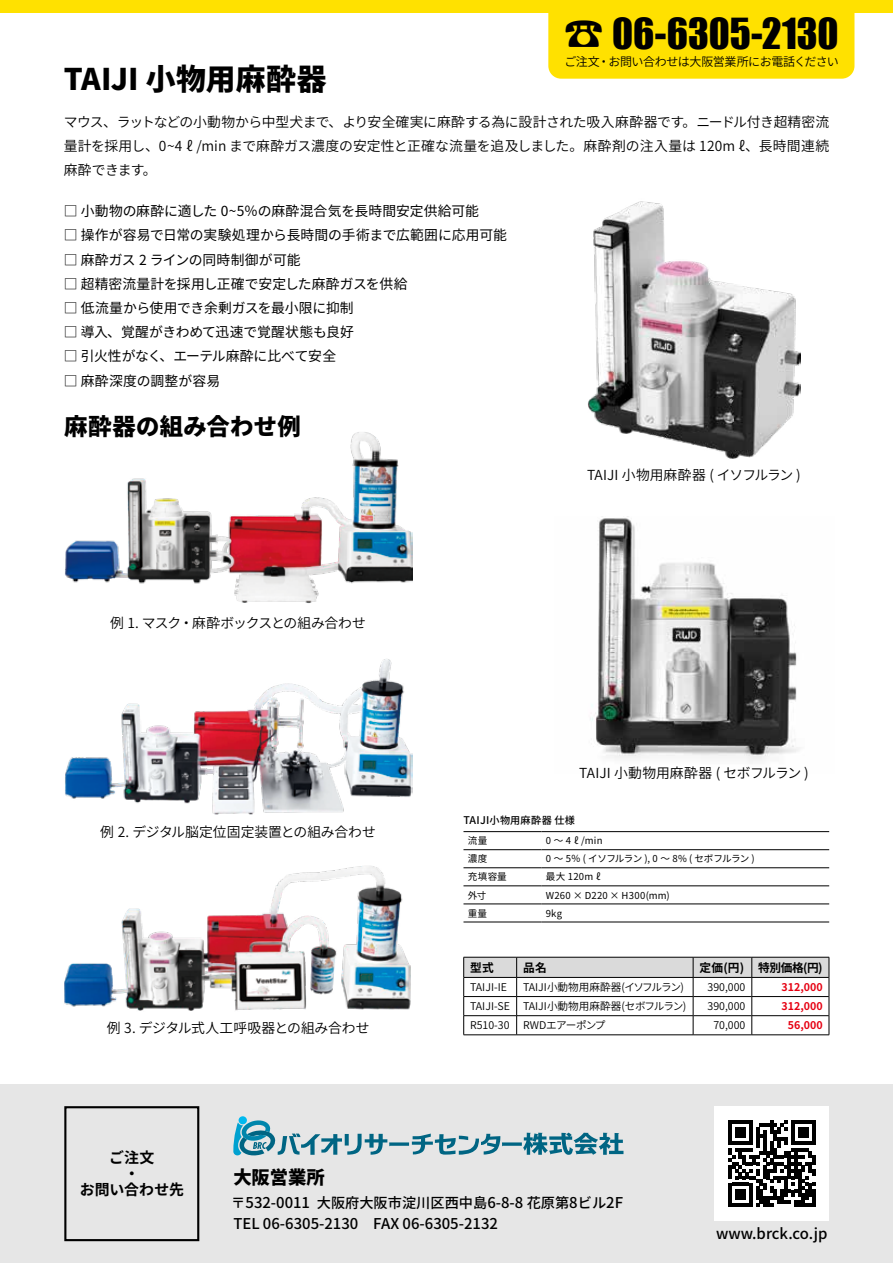
<style>
.page{position:relative;width:893px;height:1263px;background:#fff}
.page>*{position:absolute;margin:0;border:0;box-sizing:border-box;transform-origin:0 0}
.t1{font:39.3px "Impact";letter-spacing:-.005em;color:#000}
.t2{font:800 29.7px "Source Han Sans JP";color:#000}
.t3{font:800 23.4px "Source Han Sans JP";letter-spacing:.01em;color:#000}
.t4{font:900 19.2px "Kinto Sans";color:#000}
.t5{font:500 14.85px/21.3px "Kinto Sans";color:#000}
.t6{font:700 14.85px/15.9px "Source Han Sans JP";letter-spacing:.005em;color:#000;text-align:center}
.t7{font:13.8px/24.2px "Source Han Sans JP";letter-spacing:-.005em;color:#000;text-align:justify}
.t8{font:13.8px "Source Han Sans JP";color:#000}
.t9{font:13.8px "Source Han Sans JP";letter-spacing:-.04em;color:#000}
.t10{font:12px "Source Han Sans JP";letter-spacing:-.035em;color:#000}
.t11{font:700 11.7px "Source Han Sans JP";color:#000}
.t12{font:10.65px "Source Han Sans JP";color:#000}
.t13{font:700 10.65px "Source Han Sans JP";color:#e60012}
.t14{font:500 10.65px "Kinto Sans";letter-spacing:.015em;color:#000}
.t15{font:10.65px "Source Han Sans JP";letter-spacing:-.04em;color:#000}
.t16{font:9.6px "Source Han Sans JP";letter-spacing:.015em;color:#000}
.t17{font:9.6px "Source Han Sans JP";letter-spacing:-.055em;color:#000}
.s1{font-family:"Source Han Sans JP"}
</style>
<div class="page">
<div style="left:0;top:1084px;width:893px;height:179px;background:#e6e6e6"></div>
<hr style="left:463px;top:849px;width:78px;height:1px;background:#000">
<hr style="left:541px;top:849px;width:288px;height:1px;background:#000">
<hr style="left:463px;top:867px;width:78px;height:1px;background:#000">
<hr style="left:541px;top:867px;width:288px;height:1px;background:#000">
<hr style="left:463px;top:885px;width:78px;height:1px;background:#000">
<hr style="left:541px;top:885px;width:288px;height:1px;background:#000">
<hr style="left:463px;top:904px;width:78px;height:1px;background:#000">
<hr style="left:541px;top:904px;width:288px;height:1px;background:#000">
<hr style="left:463px;top:922px;width:78px;height:1px;background:#000">
<hr style="left:541px;top:922px;width:288px;height:1px;background:#000">
<hr style="left:463px;top:831px;width:78px;height:1px;background:#000">
<hr style="left:541px;top:831px;width:288px;height:1px;background:#000">
<img style="left:65px;top:432px;width:347px;height:171px">
<img style="left:65px;top:659px;width:347px;height:156px">
<img style="left:64px;top:866px;width:347px;height:145px">
<div style="left:0;top:0;width:893px;height:13px;background:#ffe100"></div>
<img style="left:588px;top:201px;width:213px;height:258px">
<div style="left:548px;top:13px;width:306px;height:66px;background:#ffe100"></div>
<div style="left:239px;top:1116px;width:8px;height:8px;background:#00b9ef;border-radius:50%"></div>
<svg style="left:233px;top:1119px;width:390px;height:37px"></svg>
<div style="left:64px;top:1106px;width:135px;height:135px;border:2px solid #000"></div>
<div style="left:714px;top:1106px;width:115px;height:115px;background:#fff"></div>
<svg style="left:728px;top:1120px;width:87px;height:87px"></svg>
<hr style="left:463px;top:1034px;width:54px;height:1px;background:#000">
<hr style="left:517px;top:1034px;width:176px;height:1px;background:#000">
<hr style="left:693px;top:1034px;width:59px;height:1px;background:#000">
<hr style="left:752px;top:1034px;width:77px;height:1px;background:#000">
<svg style="left:463px;top:957px;width:367px;height:77px"></svg>
<img style="left:590px;top:516px;width:209px;height:247px">
<h1 class="t1" style="left:564px;top:3px;width:276px"><span class="s1">☎</span> 06-6305-2130</h1>
<p class="t10" style="left:564px;top:55px;width:276px">ご注文・お問い合わせは大阪営業所にお電話ください</p>
<h2 class="t2" style="left:64px;top:62px;width:264px">TAIJI 小物用麻酔器</h2>
<p class="t7" style="left:64px;top:110px;width:767px">マウス、ラットなどの小動物から中型犬まで、より安全確実に麻酔する為に設計された吸入麻酔器です。ニードル付き超精密流量計を採用し、0~4 ℓ /min まで麻酔ガス濃度の安定性と正確な流量を追及しました。麻酔剤の注入量は 120m ℓ、長時間連続麻酔できます。</p>
<p class="t8" style="left:64px;top:203px;width:417px">□ 小動物の麻酔に適した 0~5％の麻酔混合気を長時間安定供給可能</p>
<p class="t8" style="left:64px;top:228px;width:445px">□ 操作が容易で日常の実験処理から長時間の手術まで広範囲に応用可能</p>
<p class="t8" style="left:64px;top:252px;width:238px">□ 麻酔ガス 2 ラインの同時制御が可能</p>
<p class="t8" style="left:64px;top:276px;width:345px">□ 超精密流量計を採用し正確で安定した麻酔ガスを供給</p>
<p class="t8" style="left:64px;top:300px;width:292px">□ 低流量から使用でき余剰ガスを最小限に抑制</p>
<p class="t8" style="left:64px;top:324px;width:292px">□ 導入、覚醒がきわめて迅速で覚醒状態も良好</p>
<p class="t8" style="left:64px;top:349px;width:274px">□ 引火性がなく、エーテル麻酔に比べて安全</p>
<p class="t8" style="left:64px;top:373px;width:158px">□ 麻酔深度の調整が容易</p>
<h3 class="t3" style="left:64px;top:413px;width:238px">麻酔器の組み合わせ例</h3>
<p class="t9" style="left:110px;top:615px;width:257px">例 1. マスク・麻酔ボックスとの組み合わせ</p>
<p class="t7" style="left:100px;top:820px;width:277px">例 2. デジタル脳定位固定装置との組み合わせ</p>
<p class="t7" style="left:107px;top:1016px;width:264px">例 3. デジタル式人工呼吸器との組み合わせ</p>
<p class="t7" style="left:587px;top:463px;width:215px">TAIJI 小物用麻酔器 ( イソフルラン )</p>
<p class="t7" style="left:579px;top:761px;width:231px">TAIJI 小動物用麻酔器 ( セボフルラン )</p>
<p class="t14" style="left:463px;top:814px;width:113px">TAIJI小物用麻酔器 仕様</p>
<p class="t16" style="left:468px;top:835px;width:21px">流量</p>
<p class="t16" style="left:546px;top:835px;width:58px">0～4ℓ/min</p>
<p class="t16" style="left:468px;top:853px;width:21px">濃度</p>
<p class="t17" style="left:546px;top:853px;width:211px">0 ～ 5％ ( イソフルラン ), 0 ～ 8% ( セボフルラン )</p>
<p class="t16" style="left:468px;top:871px;width:41px">充填容量</p>
<p class="t16" style="left:546px;top:871px;width:56px">最大 120m ℓ</p>
<p class="t16" style="left:468px;top:889px;width:20px">外寸</p>
<p class="t16" style="left:546px;top:889px;width:126px">W260 × D220 × H300(mm)</p>
<p class="t16" style="left:468px;top:908px;width:21px">重量</p>
<p class="t16" style="left:546px;top:908px;width:18px">9kg</p>
<p class="t11" style="left:470px;top:961px;width:25px">型式</p>
<p class="t11" style="left:523px;top:961px;width:25px">品名</p>
<p class="t11" style="left:699px;top:961px;width:125px">定価(円) 特別価格(円)</p>
<p class="t12" style="left:470px;top:981px;width:38px">TAIJI-IE</p>
<p class="t12" style="left:523px;top:981px;width:163px">TAIJI小動物用麻酔器(イソフルラン)</p>
<p class="t12" style="left:707px;top:981px;width:39px">390,000</p>
<p class="t13" style="left:782px;top:981px;width:43px">312,000</p>
<p class="t12" style="left:470px;top:1000px;width:218px">TAIJI-SE TAIJI小動物用麻酔器(セボフルラン)</p>
<p class="t12" style="left:707px;top:1000px;width:39px">390,000</p>
<p class="t13" style="left:782px;top:1000px;width:43px">312,000</p>
<p class="t12" style="left:470px;top:1019px;width:41px">R510-30</p>
<p class="t15" style="left:523px;top:1019px;width:84px">RWDエアーポンプ</p>
<p class="t12" style="left:713px;top:1019px;width:34px">70,000</p>
<p class="t13" style="left:788px;top:1019px;width:36px">56,000</p>
<p class="t6" style="left:80px;top:1150px;width:106px">ご注文<br>・<br>お問い合わせ先</p>
<h3 class="t4" style="left:233px;top:1166px;width:93px">大阪営業所</h3>
<p class="t5" style="left:231px;top:1192px;width:393px">〒532-0011 大阪府大阪市淀川区西中島6-8-8 花原第8ビル2F<br>TEL 06-6305-2130　FAX 06-6305-2132</p>
<p class="t5" style="left:716px;top:1223px;width:113px">www.brck.co.jp</p>
</div>
